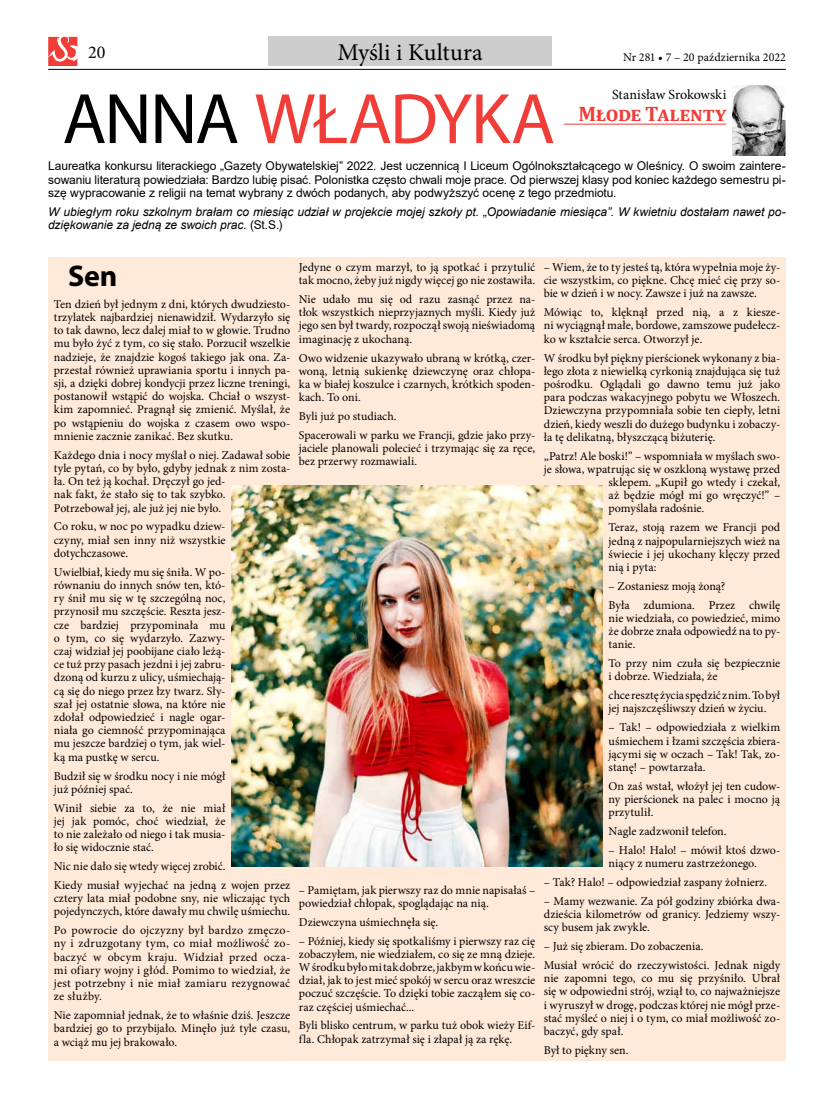
<style>
.page{position:relative;width:820px;height:1106px;background:#fff}
.page>*{position:absolute;margin:0;border:0;box-sizing:border-box;transform-origin:0 0}
.t1{font:72px "Myriad Pro";letter-spacing:-.025em;color:#f13d37}
.t2{font:700 30px "Myriad Pro";color:#000}
.t3{font:24px "Minion Pro";letter-spacing:-.005em;color:#000}
.t4{font:700 21px "Cambria";letter-spacing:-.01em;color:#f13d37}
.t5{font:18px "Minion Pro";color:#000}
.t6{font:14px "Minion Pro";color:#000}
.t7{font:12px/13.2px "Minion Pro";color:#000;text-align:justify}
.t8{font:12px/13.2px "Arial";color:#000;text-align:justify}
.t9{font:italic 12px/13.2px "Arial";letter-spacing:-.005em;color:#000}
.s1{color:#000}
.s2{font-style:normal}
</style>
<div class="page">
<div style="left:268px;top:37px;width:283px;height:29px;background:#cecdcd"></div>
<div style="left:48px;top:257px;width:737px;height:803px;background:#ffe9d8"></div>
<hr style="left:563px;top:124px;width:163px;height:1px;background:#f13d37">
<img style="left:732px;top:85px;width:53px;height:71px">
<img style="left:231px;top:485px;width:371px;height:381px">
<hr style="left:48px;top:69px;width:737px;height:1px;background:#000">
<svg style="left:48px;top:37px;width:29px;height:29px"></svg>
<h3 class="t3" style="left:337px;top:36px;width:147px">Myśli i Kultura</h3>
<h3 class="t5" style="left:88px;top:40px;width:19px">20</h3>
<p class="t7" style="left:623px;top:51px;width:164px">Nr 281 • 7 – 20 października 2022</p>
<p class="t6" style="left:612px;top:85px;width:116px">Stanisław Srokowski</p>
<h3 class="t4" style="left:578px;top:99px;width:149px">Młode Talenty</h3>
<h1 class="t1" style="left:62px;top:74px;width:494px"><span class="s1">ANNA</span> WŁADYKA</h1>
<p class="t8" style="left:48px;top:159px;width:739px">Laureatka konkursu literackiego „Gazety Obywatelskiej” 2022. Jest uczennicą I Liceum Ogólnokształcącego w Oleśnicy. O swoim zaintere&shy;sowaniu literaturą powiedziała: Bardzo lubię pisać. Polonistka często chwali moje prace. Od pierwszej klasy pod koniec każdego semestru pi&shy;szę wypracowanie z religii na temat wybrany z dwóch podanych, aby podwyższyć ocenę z tego przedmiotu.</p>
<p class="t9" style="left:48px;top:205px;width:739px">W ubiegłym roku szkolnym brałam co miesiąc udział w projekcie mojej szkoły pt. „Opowiadanie miesiąca”. W kwietniu dostałam nawet po&shy;dziękowanie za jedną ze swoich prac. <span class="s2">(St.S.)</span></p>
<h2 class="t2" style="left:68px;top:256px;width:51px">Sen</h2>
<p class="t7" style="left:54px;top:297px;width:238px">Ten dzień był jednym z dni, których dwudziesto&shy;trzylatek najbardziej nienawidził. Wydarzyło się to tak dawno, lecz dalej miał to w głowie. Trudno mu było żyć z tym, co się stało. Porzucił wszelkie nadzieje, że znajdzie kogoś takiego jak ona. Za&shy;przestał również uprawiania sportu i innych pa&shy;sji, a dzięki dobrej kondycji przez liczne treningi, postanowił wstąpić do wojska. Chciał o wszyst&shy;kim zapomnieć. Pragnął się zmienić. Myślał, że po wstąpieniu do wojska z czasem owo wspo&shy;mnienie zacznie zanikać. Bez skutku.</p>
<p class="t7" style="left:54px;top:448px;width:238px;text-align:left">Każdego dnia i nocy myślał o niej. Zadawał sobie tyle pytań, co by było, gdyby jednak z nim zosta&shy;ła. On też ją kochał. Dręczył go jed-<br>nak fakt, że stało się to tak szybko.<br>Potrzebował jej, ale już jej nie było.</p>
<p class="t7" style="left:54px;top:520px;width:173px">Co roku, w noc po wypadku dziew&shy;czyny, miał sen inny niż wszystkie dotychczasowe.</p>
<p class="t7" style="left:54px;top:565px;width:173px">Uwielbiał, kiedy mu się śniła. W po&shy;równaniu do innych snów ten, któ&shy;ry śnił mu się w tę szczególną noc, przynosił mu szczęście. Reszta jesz&shy;cze bardziej przypominała mu o tym, co się wydarzyło. Zazwy&shy;czaj widział jej poobijane ciało leżą&shy;ce tuż przy pasach jezdni i jej zabru&shy;dzoną od kurzu z ulicy, uśmiechają&shy;cą się do niego przez łzy twarz. Sły&shy;szał jej ostatnie słowa, na które nie zdołał odpowiedzieć i nagle ogar&shy;niała go ciemność przypominająca mu jeszcze bardziej o tym, jak wiel&shy;ką ma pustkę w sercu.</p>
<p class="t7" style="left:54px;top:769px;width:173px">Budził się w środku nocy i nie mógł już później spać.</p>
<p class="t7" style="left:54px;top:801px;width:173px">Winił siebie za to, że nie miał jej jak pomóc, choć wiedział, że to nie zależało od niego i tak musia&shy;ło się widocznie stać.</p>
<p class="t7" style="left:54px;top:856px;width:238px;line-height:18.9px">Nic nie dało się wtedy więcej zrobić.<br>Kiedy musiał wyjechać na jedną z wojen przez</p>
<p class="t7" style="left:54px;top:891px;width:238px">cztery lata miał podobne sny, nie wliczając tych pojedynczych, które dawały mu chwilę uśmiechu.</p>
<p class="t7" style="left:54px;top:923px;width:238px">Po powrocie do ojczyzny był bardzo zmęczo&shy;ny i zdruzgotany tym, co miał możliwość zo&shy;baczyć w obcym kraju. Widział przed ocza&shy;mi ofiary wojny i głód. Pomimo to wiedział, że jest potrzebny i nie miał zamiaru rezygnować ze służby.</p>
<p class="t7" style="left:54px;top:1008px;width:238px">Nie zapomniał jednak, że to właśnie dziś. Jeszcze bardziej go to przybijało. Minęło już tyle czasu, a wciąż mu jej brakowało.</p>
<p class="t7" style="left:299px;top:260px;width:238px">Jedyne o czym marzył, to ją spotkać i przytulić tak mocno, żeby już nigdy więcej go nie zostawiła.</p>
<p class="t7" style="left:299px;top:293px;width:238px">Nie udało mu się od razu zasnąć przez na&shy;tłok wszystkich nieprzyjaznych myśli. Kiedy już jego sen był twardy, rozpoczął swoją nieświadomą imaginację z ukochaną.</p>
<p class="t7" style="left:299px;top:351px;width:238px">Owo widzenie ukazywało ubraną w krótką, czer&shy;woną, letnią sukienkę dziewczynę oraz chłopa&shy;ka w białej koszulce i czarnych, krótkich spoden&shy;kach. To oni.</p>
<p class="t7" style="left:299px;top:407px;width:238px;line-height:18.9px">Byli już po studiach.<br>Spacerowali w parku we Francji, gdzie jako przy-</p>
<p class="t7" style="left:299px;top:442px;width:238px">jaciele planowali polecieć i trzymając się za ręce, bez przerwy rozmawiali.</p>
<p class="t7" style="left:299px;top:883px;width:238px">– Pamiętam, jak pierwszy raz do mnie napisałaś – powiedział chłopak, spoglądając na nią.</p>
<p class="t7" style="left:299px;top:915px;width:141px">Dziewczyna uśmiechnęła się.</p>
<p class="t7" style="left:299px;top:934px;width:238px">– Później, kiedy się spotkaliśmy i pierwszy raz cię zobaczyłem, nie wiedziałem, co się ze mną dzieje.<br>W środku było mi tak dobrze, jakbym w końcu wie&shy;dział, jak to jest mieć spokój w sercu oraz wreszcie poczuć szczęście. To dzięki tobie zacząłem się co&shy;raz częściej uśmiechać...</p>
<p class="t7" style="left:299px;top:1019px;width:238px">Byli blisko centrum, w parku tuż obok wieży Eif&shy;fla. Chłopak zatrzymał się i złapał ją za rękę.</p>
<p class="t7" style="left:543px;top:260px;width:238px">– Wiem, że to ty jesteś tą, która wypełnia moje ży&shy;cie wszystkim, co piękne. Chcę mieć cię przy so&shy;bie w dzień i w nocy. Zawsze i już na zawsze.</p>
<p class="t7" style="left:543px;top:306px;width:238px">Mówiąc to, klęknął przed nią, a z kiesze&shy;ni wyciągnął małe, bordowe, zamszowe pudełecz&shy;ko w kształcie serca. Otworzył je.</p>
<p class="t7" style="left:543px;top:351px;width:238px">W środku był piękny pierścionek wykonany z bia&shy;łego złota z niewielką cyrkonią znajdująca się tuż pośrodku. Oglądali go dawno temu już jako para podczas wakacyjnego pobytu we Włoszech.<br>Dziewczyna przypomniała sobie ten ciepły, letni dzień, kiedy weszli do dużego budynku i zobaczy&shy;ła tę delikatną, błyszczącą biżuterię.</p>
<p class="t7" style="left:543px;top:449px;width:238px">„Patrz! Ale boski!” – wspomniała w myślach swo-</p>
<p class="t7" style="left:543px;top:462px;width:238px">je słowa, wpatrując się w oszkloną wystawę przed</p>
<p class="t7" style="left:608px;top:475px;width:173px">sklepem. „Kupił go wtedy i czekał,</p>
<p class="t7" style="left:608px;top:489px;width:173px">aż będzie mógł mi go wręczyć!” –</p>
<p class="t7" style="left:608px;top:502px;width:97px">pomyślała radośnie.</p>
<p class="t7" style="left:608px;top:521px;width:173px">Teraz, stoją razem we Francji pod jedną z najpopularniejszych wież na świecie i jej ukochany klęczy przed nią i pyta:</p>
<p class="t7" style="left:608px;top:576px;width:173px;line-height:18.9px">– Zostaniesz moją żoną?<br>Była zdumiona. Przez chwilę</p>
<p class="t7" style="left:608px;top:611px;width:173px">nie wiedziała, co powiedzieć, mimo że dobrze znała odpowiedź na to py&shy;tanie.</p>
<p class="t7" style="left:608px;top:656px;width:173px">To przy nim czuła się bezpiecznie i dobrze. Wiedziała, że</p>
<p class="t7" style="left:608px;top:689px;width:173px">chce resztę życia spędzić z nim. To był jej najszczęśliwszy dzień w życiu.</p>
<p class="t7" style="left:608px;top:721px;width:173px">– Tak! – odpowiedziała z wielkim uśmiechem i łzami szczęścia zbiera&shy;jącymi się w oczach – Tak! Tak, zo&shy;stanę! – powtarzała.</p>
<p class="t7" style="left:608px;top:779px;width:173px">On zaś wstał, włożył jej ten cudow&shy;ny pierścionek na palec i mocno ją przytulił.</p>
<p class="t7" style="left:608px;top:824px;width:119px">Nagle zadzwonił telefon.</p>
<p class="t7" style="left:608px;top:843px;width:173px">– Halo! Halo! – mówił ktoś dzwo&shy;niący z numeru zastrzeżonego.</p>
<p class="t7" style="left:543px;top:875px;width:225px">– Tak? Halo! – odpowiedział zaspany żołnierz.</p>
<p class="t7" style="left:543px;top:894px;width:238px">– Mamy wezwanie. Za pół godziny zbiórka dwa&shy;dzieścia kilometrów od granicy. Jedziemy wszy&shy;scy busem jak zwykle.</p>
<p class="t7" style="left:543px;top:937px;width:238px;line-height:18.9px">– Już się zbieram. Do zobaczenia.<br>Musiał wrócić do rzeczywistości. Jednak nigdy</p>
<p class="t7" style="left:543px;top:971px;width:238px">nie zapomni tego, co mu się przyśniło. Ubrał się w odpowiedni strój, wziął to, co najważniejsze i wyruszył w drogę, podczas której nie mógł prze&shy;stać myśleć o niej i o tym, co miał możliwość zo&shy;baczyć, gdy spał.</p>
<p class="t7" style="left:543px;top:1043px;width:86px">Był to piękny sen.</p>
</div>
